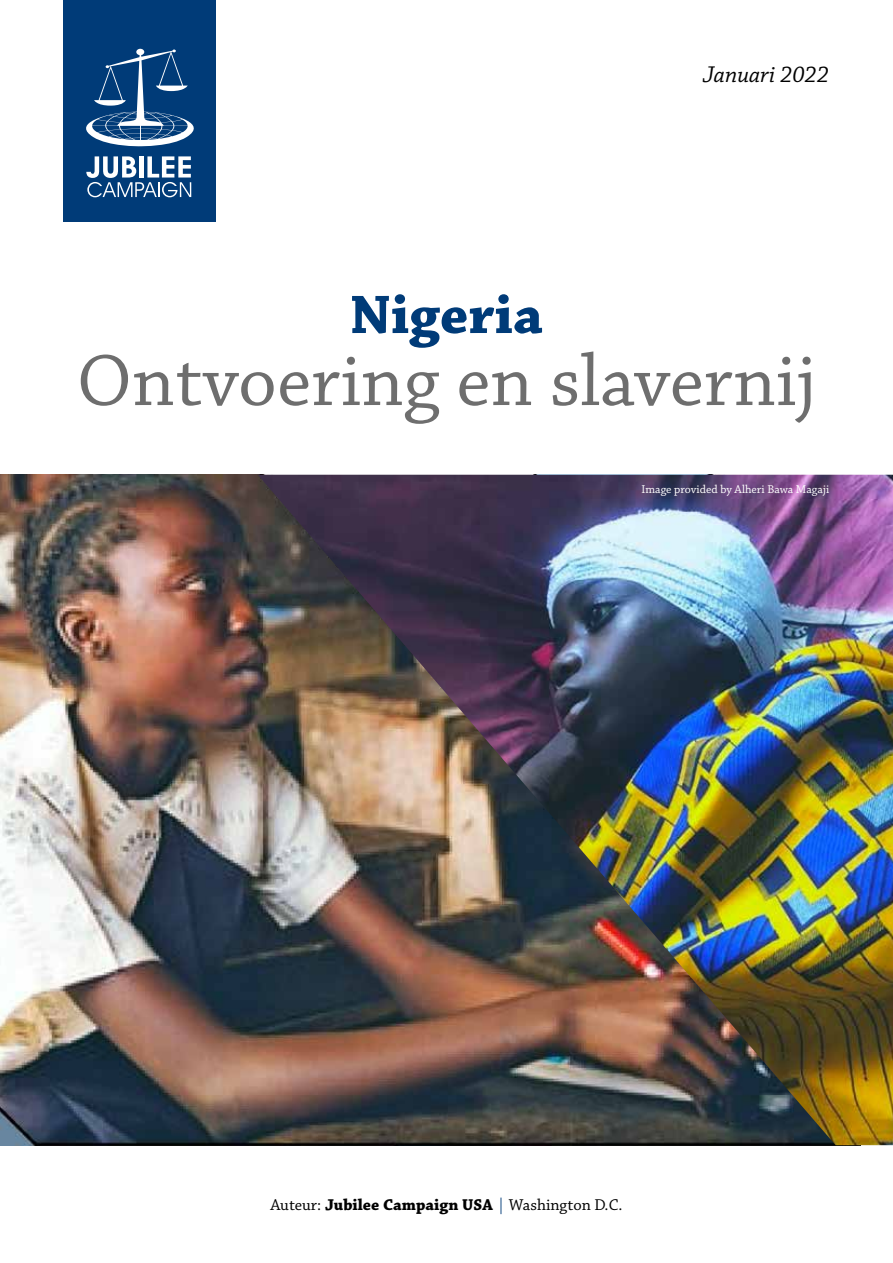
<style>
.page{position:relative;width:893px;height:1263px;background:#fff}
.page>*{position:absolute;margin:0;border:0;box-sizing:border-box;transform-origin:0 0}
.t1{font:76.5px "Chaparral Pro";color:#6e6e6e}
.t2{font:700 57px "Chaparral Pro";color:#003b78}
.t3{font:italic 24px "Chaparral Pro";color:#000}
.t4{font:16.5px "Chaparral Pro";color:#000}
.t5{font:12px "Chaparral Pro";color:#fff}
.s1{font-weight:700}
.s2{color:#003b78}
</style>
<div class="page">
<div style="left:64px;top:0;width:152px;height:221px;background:#003b78"></div>
<svg style="left:86px;top:156px;width:105px;height:41px"></svg>
<svg style="left:86px;top:49px;width:108px;height:98px"></svg>
<img style="left:0;top:475px;width:258px;height:670px">
<img style="left:258px;top:475px;width:635px;height:670px">
<h3 class="t3" style="left:703px;top:61px;width:128px">Januari 2022</h3>
<h2 class="t2" style="left:350px;top:281px;width:194px">Nigeria</h2>
<h1 class="t1" style="left:77px;top:338px;width:741px">Ontvoering en slavernij</h1>
<p class="t5" style="left:641px;top:483px;width:189px">Image provided by Alheri Bawa Magaji</p>
<p class="t4" style="left:270px;top:1196px;width:354px">Auteur: <span class="s1">Jubilee Campaign USA</span> <span class="s2">|</span> Washington D.C.</p>
</div>
